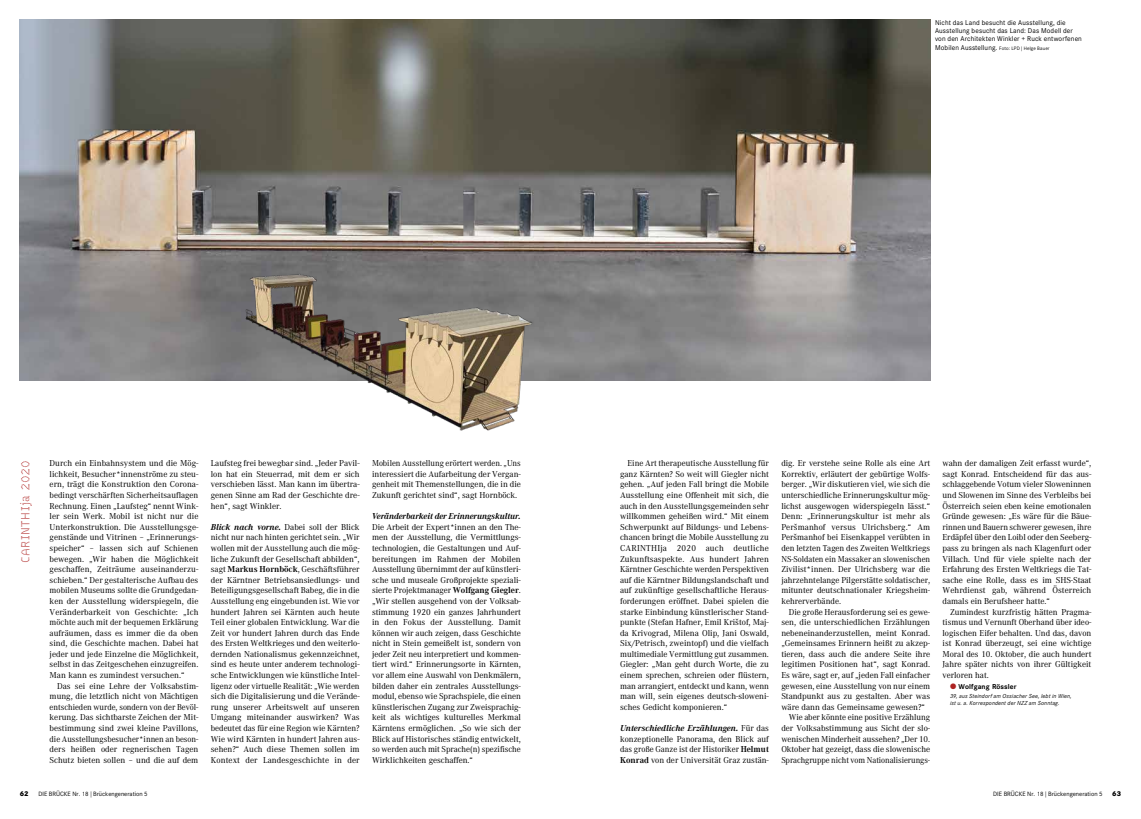
<style>
.page{position:relative;width:1141px;height:819px;background:#fff}
.page>*{position:absolute;margin:0;border:0;box-sizing:border-box;transform-origin:0 0}
.t1{font:12.25px "Amb B Dot";letter-spacing:.04em;color:#ad2221}
.t2{font:8.4px/10.6px "Bruecke Corporate ABQ";color:#000;text-align:justify}
.t3{font:8.4px/10.6px "Bruecke Corporate ABQ";color:#000;text-align:justify;scale:.95 1}
.t4{font:italic 700 8.4px "Bruecke Corporate ABQ";letter-spacing:-.005em;color:#000}
.t5{font:700 7px "Bruecke Corporate SBQ";letter-spacing:.01em;color:#000}
.t6{font:6.83px/8.3px "Bruecke Corporate SBQ";letter-spacing:.015em;color:#000}
.t7{font:800 6.83px "Bruecke Corporate SBQ";color:#000}
.t8{font:6.12px "Bruecke Corporate SBQ";color:#000}
.t9{font:italic 5.69px/6.8px "Bruecke Corporate SBQ";letter-spacing:.02em;color:#000}
.s1{font-size:4.81px}
.s2{font-weight:700;font-style:italic}
.s3{font-weight:700}
.s4{color:#ad2221}
</style>
<div class="page">
<img style="left:20px;top:20px;width:910px;height:360px">
<img style="left:228px;top:266px;width:316px;height:165px">
<p class="t6" style="left:935px;top:18px;width:148px">Nicht das Land besucht die Ausstellung, die Ausstellung besucht das Land: Das Modell der von den Architekten Winkler + Ruck entworfenen Mobilen Ausstellung. <span class="s1">Foto: LPD | Helge Bauer</span></p>
<h1 class="t1" style="left:18px;top:562px;width:104px;rotate:-90deg">CARINTHIja 2020</h1>
<p class="t2" style="left:50px;top:458px;width:150px">Durch ein Einbahnsystem und die Mög&shy;lichkeit, Besucher*innenströme zu steu&shy;ern, trägt die Konstruktion den Corona&shy;bedingt verschärften Sicherheitsauflagen Rechnung. Einen „Laufsteg“ nennt Wink&shy;ler sein Werk. Mobil ist nicht nur die Unterkonstruktion. Die Ausstellungsge&shy;genstände und Vitrinen – „Erinnerungs&shy;speicher“ – lassen sich auf Schienen bewegen. „Wir haben die Möglichkeit geschaffen, Zeiträume auseinanderzu&shy;schieben.“ Der gestalterische Aufbau des mobilen Museums sollte die Grundgedan&shy;ken der Ausstellung widerspiegeln, die Veränderbarkeit von Geschichte: „Ich möchte auch mit der bequemen Erklärung aufräumen, dass es immer die da oben sind, die Geschichte machen. Dabei hat jeder und jede Einzelne die Möglichkeit, selbst in das Zeitgeschehen einzugreifen.<br>Man kann es zumindest versuchen.“</p>
<p class="t2" style="left:50px;top:680px;width:150px;text-indent:7px">Das sei eine Lehre der Volksabstim&shy;mung, die letztlich nicht von Mächtigen entschieden wurde, sondern von der Bevöl&shy;kerung. Das sichtbarste Zeichen der Mit&shy;bestimmung sind zwei kleine Pavillons, die Ausstellungsbesucher*innen an beson&shy;ders heißen oder regnerischen Tagen Schutz bieten sollen – und die auf dem</p>
<p class="t2" style="left:211px;top:458px;width:150px">Laufsteg frei bewegbar sind. „Jeder Pavil&shy;lon hat ein Steuerrad, mit dem er sich verschieben lässt. Man kann im übertra&shy;genen Sinne am Rad der Geschichte dre&shy;hen“, sagt Winkler.</p>
<p class="t2" style="left:211px;top:521px;width:150px"><span class="s2">Blick nach vorne.</span> Dabei soll der Blick nicht nur nach hinten gerichtet sein. „Wir wollen mit der Ausstellung auch die mög&shy;liche Zukunft der Gesellschaft abbilden“, sagt <span class="s3">Markus Hornböck</span>, Geschäftsführer der Kärntner Betriebsansiedlungs- und Beteiligungsgesellschaft Babeg, die in die Ausstellung eng eingebunden ist. Wie vor hundert Jahren sei Kärnten auch heute Teil einer globalen Entwicklung. War die Zeit vor hundert Jahren durch das Ende des Ersten Weltkrieges und den weiterlo&shy;dernden Nationalismus gekennzeichnet, sind es heute unter anderem technologi&shy;sche Entwicklungen wie künstliche Intel&shy;ligenz oder virtuelle Realität: „Wie werden sich die Digitalisierung und die Verände&shy;rung unserer Arbeitswelt auf unseren Umgang miteinander auswirken? Was bedeutet das für eine Region wie Kärnten?<br>Wie wird Kärnten in hundert Jahren aus&shy;sehen?“ Auch diese Themen sollen im Kontext der Landesgeschichte in der</p>
<p class="t3" style="left:372px;top:458px;width:158px">Mobilen Ausstellung erörtert werden. „Uns interessiert die Aufarbeitung der Vergan&shy;genheit mit Themenstellungen, die in die Zukunft gerichtet sind“, sagt Hornböck.</p>
<p class="t4" style="left:372px;top:511px;width:150px">Veränderbarkeit der Erinnerungskultur.</p>
<p class="t2" style="left:372px;top:521px;width:150px">Die Arbeit der Expert*innen an den The&shy;men der Ausstellung, die Vermittlungs&shy;technologien, die Gestaltungen und Auf&shy;bereitungen im Rahmen der Mobilen Ausstellung übernimmt der auf künstleri&shy;sche und museale Großprojekte speziali&shy;sierte Projektmanager <span class="s3">Wolfgang Giegler</span>. „Wir stellen ausgehend von der Volksab&shy;stimmung 1920 ein ganzes Jahrhundert in den Fokus der Ausstellung. Damit können wir auch zeigen, dass Geschichte nicht in Stein gemeißelt ist, sondern von jeder Zeit neu interpretiert und kommen&shy;tiert wird.“ Erinnerungsorte in Kärnten, vor allem eine Auswahl von Denkmälern, bilden daher ein zentrales Ausstellungs&shy;modul, ebenso wie Sprachspiele, die einen künstlerischen Zugang zur Zweisprachig&shy;keit als wichtiges kulturelles Merkmal Kärntens ermöglichen. „So wie sich der Blick auf Historisches ständig entwickelt, so werden auch mit Sprache(n) spezifische Wirklichkeiten geschaffen.“</p>
<p class="t2" style="left:620px;top:458px;width:150px;text-indent:7px">Eine Art therapeutische Ausstellung für ganz Kärnten? So weit will Giegler nicht gehen. „Auf jeden Fall bringt die Mobile Ausstellung eine Offenheit mit sich, die auch in den Ausstellungsgemeinden sehr willkommen geheißen wird.“ Mit einem Schwerpunkt auf Bildungs- und Lebens&shy;chancen bringt die Mobile Ausstellung zu CARINTHIja 2020 auch deutliche Zukunftsaspekte. Aus hundert Jahren Kärntner Geschichte werden Perspektiven auf die Kärntner Bildungslandschaft und auf zukünftige gesellschaftliche Heraus&shy;forderungen eröffnet. Dabei spielen die starke Einbindung künstlerischer Stand&shy;punkte (Stefan Hafner, Emil Krištof, Maj&shy;da Krivograd, Milena Olip, Jani Oswald, Six/Petrisch, zweintopf) und die vielfach multimediale Vermittlung gut zusammen.<br>Giegler: „Man geht durch Worte, die zu einem sprechen, schreien oder flüstern, man arrangiert, entdeckt und kann, wenn man will, sein eigenes deutsch-sloweni&shy;sches Gedicht komponieren.“</p>
<p class="t2" style="left:620px;top:722px;width:150px"><span class="s2">Unterschiedliche Erzählungen.</span> Für das konzeptionelle Panorama, den Blick auf das große Ganze ist der Historiker <span class="s3">Helmut Konrad</span> von der Universität Graz zustän-</p>
<p class="t2" style="left:781px;top:458px;width:150px">dig. Er verstehe seine Rolle als eine Art Korrektiv, erläutert der gebürtige Wolfs&shy;berger. „Wir diskutieren viel, wie sich die unterschiedliche Erinnerungskultur mög&shy;lichst ausgewogen widerspiegeln lässt.“ Denn: „Erinnerungskultur ist mehr als Peršmanhof versus Ulrichsberg.“ Am Peršmanhof bei Eisenkappel verübten in den letzten Tagen des Zweiten Weltkriegs NS-Soldaten ein Massaker an slowenischen Zivilist*innen. Der Ulrichsberg war die jahrzehntelange Pilgerstätte soldatischer, mitunter deutschnationaler Kriegsheim&shy;kehrerverbände.</p>
<p class="t2" style="left:789px;top:606px;width:143px">Die große Herausforderung sei es gewe-</p>
<p class="t2" style="left:781px;top:617px;width:150px">sen, die unterschiedlichen Erzählungen</p>
<p class="t2" style="left:781px;top:627px;width:150px">nebeneinanderzustellen, meint Konrad.</p>
<p class="t2" style="left:781px;top:638px;width:150px">„Gemeinsames Erinnern heißt zu akzep-</p>
<p class="t2" style="left:781px;top:648px;width:150px">tieren, dass auch die andere Seite ihre</p>
<p class="t2" style="left:781px;top:659px;width:150px">legitimen Positionen hat“, sagt Konrad.</p>
<p class="t2" style="left:781px;top:670px;width:150px">Es wäre, sagt er, auf „jeden Fall einfacher</p>
<p class="t2" style="left:781px;top:680px;width:150px">gewesen, eine Ausstellung von nur einem</p>
<p class="t2" style="left:781px;top:691px;width:150px">Standpunkt aus zu gestalten. Aber was</p>
<p class="t2" style="left:781px;top:701px;width:145px">wäre dann das Gemeinsame gewesen?“</p>
<p class="t2" style="left:789px;top:712px;width:143px">Wie aber könnte eine positive Erzählung</p>
<p class="t2" style="left:781px;top:722px;width:150px">der Volksabstimmung aus Sicht der slo-</p>
<p class="t2" style="left:781px;top:733px;width:150px">wenischen Minderheit aussehen? „Der 10.</p>
<p class="t2" style="left:781px;top:744px;width:150px">Oktober hat gezeigt, dass die slowenische</p>
<p class="t3" style="left:781px;top:754px;width:158px">Sprachgruppe nicht vom Nationalisierungs-</p>
<p class="t2" style="left:943px;top:458px;width:150px">wahn der damaligen Zeit erfasst wurde“, sagt Konrad. Entscheidend für das aus&shy;schlaggebende Votum vieler Sloweninnen und Slowenen im Sinne des Verbleibs bei Österreich seien eben keine emotionalen Gründe gewesen: „Es wäre für die Bäue&shy;rinnen und Bauern schwerer gewesen, ihre Erdäpfel über den Loibl oder den Seeberg&shy;pass zu bringen als nach Klagenfurt oder Villach. Und für viele spielte nach der Erfahrung des Ersten Weltkriegs die Tat&shy;sache eine Rolle, dass es im SHS-Staat Wehrdienst gab, während Österreich damals ein Berufsheer hatte.“</p>
<p class="t2" style="left:943px;top:606px;width:150px;text-indent:7px">Zumindest kurzfristig hätten Pragma&shy;tismus und Vernunft Oberhand über ideo&shy;logischen Eifer behalten. Und das, davon ist Konrad überzeugt, sei eine wichtige Moral des 10. Oktober, die auch hundert Jahre später nichts von ihrer Gültigkeit verloren hat.</p>
<p class="t5" style="left:950px;top:682px;width:68px"><span class="s4">●</span> Wolfgang Rössler</p>
<p class="t9" style="left:950px;top:692px;width:123px">39, aus Steindorf am Ossiacher See, lebt in Wien, ist u. a. Korrespondent der NZZ am Sonntag.</p>
<p class="t7" style="left:20px;top:789px;width:10px">62</p>
<p class="t8" style="left:38px;top:790px;width:111px">DIE BRÜCKE Nr. 18 | Brückengeneration 5</p>
<p class="t8" style="left:993px;top:790px;width:111px">DIE BRÜCKE Nr. 18 | Brückengeneration 5</p>
<p class="t7" style="left:1112px;top:789px;width:10px">63</p>
</div>
